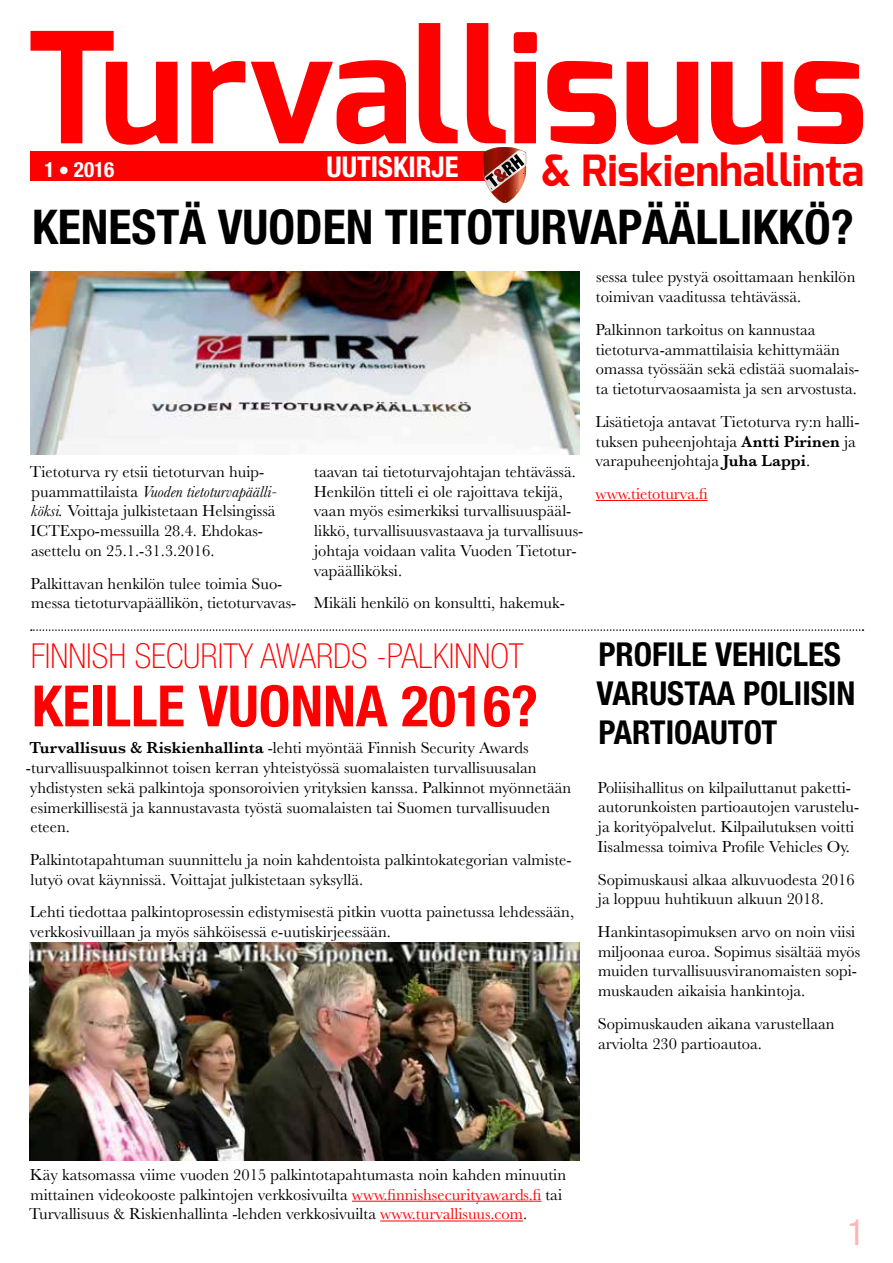
<style>
.page{position:relative;width:893px;height:1263px;background:#fff}
.page>*{position:absolute;margin:0;border:0;box-sizing:border-box;transform-origin:0 0}
.t1{font:700 153.6px "Exo";color:#f00}
.t2{font:700 condensed 57px "Helvetica Neue";color:#f00}
.t3{font:700 condensed 48px "Helvetica Neue";color:#000}
.t4{font:700 43.05px "Exo";color:#f00}
.t5{font:condensed 36px "Helvetica Neue";color:#ffb3b3}
.t6{font:100 condensed 34.5px "Helvetica Neue";color:#f00}
.t7{font:700 condensed 33px/39px "Helvetica Neue";color:#000}
.t8{font:700 condensed 28.5px "Helvetica Neue";color:#fff}
.t9{font:700 condensed 21.15px "Helvetica Neue";color:#fff}
.t10{font:16.5px/19.8px "Baskerville";color:#000}
.t11{font:16.5px "Baskerville";color:#f00}
.s1{font-style:italic}
.s2{font-weight:600}
.s3{color:#f00}
</style>
<div class="page">
<div style="left:31px;top:152px;width:489px;height:29px;background:#f00"></div>
<svg style="left:483px;top:147px;width:43px;height:56px"></svg>
<hr style="left:352px;top:1201px;width:189px;height:1px;background:#f00">
<hr style="left:380px;top:1220px;width:143px;height:1px;background:#f00">
<svg style="left:31px;top:629px;width:832px;height:2px"></svg>
<img style="left:31px;top:271px;width:549px;height:183px">
<hr style="left:596px;top:500px;width:112px;height:1px;background:#f00">
<img style="left:30px;top:943px;width:549px;height:217px">
<h1 class="t1" style="left:26px;top:-11px;width:843px">Turvallisuus</h1>
<p class="t9" style="left:44px;top:152px;width:71px">1 ● 2016</p>
<h3 class="t4" style="left:542px;top:143px;width:324px">&amp; Riskienhallinta</h3>
<h3 class="t8" style="left:327px;top:143px;width:133px">UUTISKIRJE</h3>
<h3 class="t3" style="left:32px;top:197px;width:823px">KENESTÄ VUODEN TIETOTURVAPÄÄLLIKKÖ?</h3>
<p class="t10" style="left:30px;top:462px;width:249px">Tietoturva ry etsii tietoturvan huip&shy;puammattilaista <span class="s1">Vuoden tietoturvapäälli&shy;köksi.</span> Voittaja julkistetaan Helsingissä ICTExpo-messuilla 28.4. Ehdokas&shy;asettelu on 25.1.-31.3.2016.</p>
<p class="t10" style="left:31px;top:573px;width:267px">Palkittavan henkilön tulee toimia Suo&shy;messa tietoturvapäällikön, tietoturvavas-</p>
<p class="t10" style="left:314px;top:462px;width:271px">taavan tai tietoturvajohtajan tehtävässä.<br>Henkilön titteli ei ole rajoittava tekijä, vaan myös esimerkiksi turvallisuuspääl&shy;likkö, turvallisuusvastaava ja turvallisuus&shy;johtaja voidaan valita Vuoden Tietotur&shy;vapäälliköksi.</p>
<p class="t10" style="left:314px;top:593px;width:252px">Mikäli henkilö on konsultti, hakemuk-</p>
<h3 class="t6" style="left:31px;top:636px;width:494px">FINNISH SECURITY AWARDS -PALKINNOT</h3>
<h2 class="t2" style="left:32px;top:671px;width:508px">KEILLE VUONNA 2016?</h2>
<p class="t10" style="left:26px;top:738px;width:547px"><span class="s2">Turvallisuus &amp; Riskienhallinta</span> -lehti myöntää Finnish Security Awards -turvallisuuspalkinnot toisen kerran yhteistyössä suomalaisten turvallisuusalan yhdistysten sekä palkintoja sponsoroivien yrityksien kanssa. Palkinnot myönnetään esimerkillisestä ja kannustavasta työstä suomalaisten tai Suomen turvallisuuden eteen.</p>
<p class="t10" style="left:30px;top:850px;width:543px">Palkintotapahtuman suunnittelu ja noin kahdentoista palkintokategorian valmiste&shy;lutyö ovat käynnissä. Voittajat julkistetaan syksyllä.</p>
<p class="t10" style="left:30px;top:902px;width:546px">Lehti tiedottaa palkintoprosessin edistymisestä pitkin vuotta painetussa lehdessään, verkkosivuillaan ja myös sähköisessä e-uutiskirjeessään.</p>
<p class="t10" style="left:596px;top:267px;width:261px">sessa tulee pystyä osoittamaan henkilön toimivan vaaditussa tehtävässä.</p>
<p class="t10" style="left:595px;top:320px;width:265px">Palkinnon tarkoitus on kannustaa tietoturva-ammattilaisia kehittymään omassa työssään sekä edistää suomalais&shy;ta tietoturvaosaamista ja sen arvostusta.</p>
<p class="t10" style="left:595px;top:412px;width:266px">Lisätietoja antavat Tietoturva ry:n halli&shy;tuksen puheenjohtaja <span class="s2">Antti Pirinen</span> ja varapuheenjohtaja <span class="s2">Juha Lappi</span>.</p>
<p class="t11" style="left:596px;top:483px;width:113px">www.tietoturva.fi</p>
<h3 class="t7" style="left:597px;top:634px;width:260px">PROFILE VEHICLES<br>VARUSTAA POLIISIN<br>PARTIOAUTOT</h3>
<p class="t10" style="left:597px;top:777px;width:263px">Poliisihallitus on kilpailuttanut paketti&shy;autorunkoisten partioautojen varustelu&shy;ja korityöpalvelut. Kilpailutuksen voitti Iisalmessa toimiva Profile Vehicles Oy.</p>
<p class="t10" style="left:598px;top:869px;width:258px">Sopimuskausi alkaa alkuvuodesta 2016 ja loppuu huhtikuun alkuun 2018.</p>
<p class="t10" style="left:597px;top:922px;width:264px">Hankintasopimuksen arvo on noin viisi miljoonaa euroa. Sopimus sisältää myös muiden turvallisuusviranomaisten sopi&shy;muskauden aikaisia hankintoja.</p>
<p class="t10" style="left:598px;top:1014px;width:238px">Sopimuskauden aikana varustellaan arviolta 230 partioautoa.</p>
<p class="t10" style="left:29px;top:1165px;width:538px">Käy katsomassa viime vuoden 2015 palkintotapahtumasta noin kahden minuutin mittainen videokooste palkintojen verkkosivuilta <span class="s3">www.finnishsecurityawards.fi</span> tai<br>Turvallisuus &amp; Riskienhallinta -lehden verkkosivuilta <span class="s3">www.turvallisuus.com</span>.</p>
<h3 class="t5" style="left:847px;top:1211px;width:19px">1</h3>
</div>
